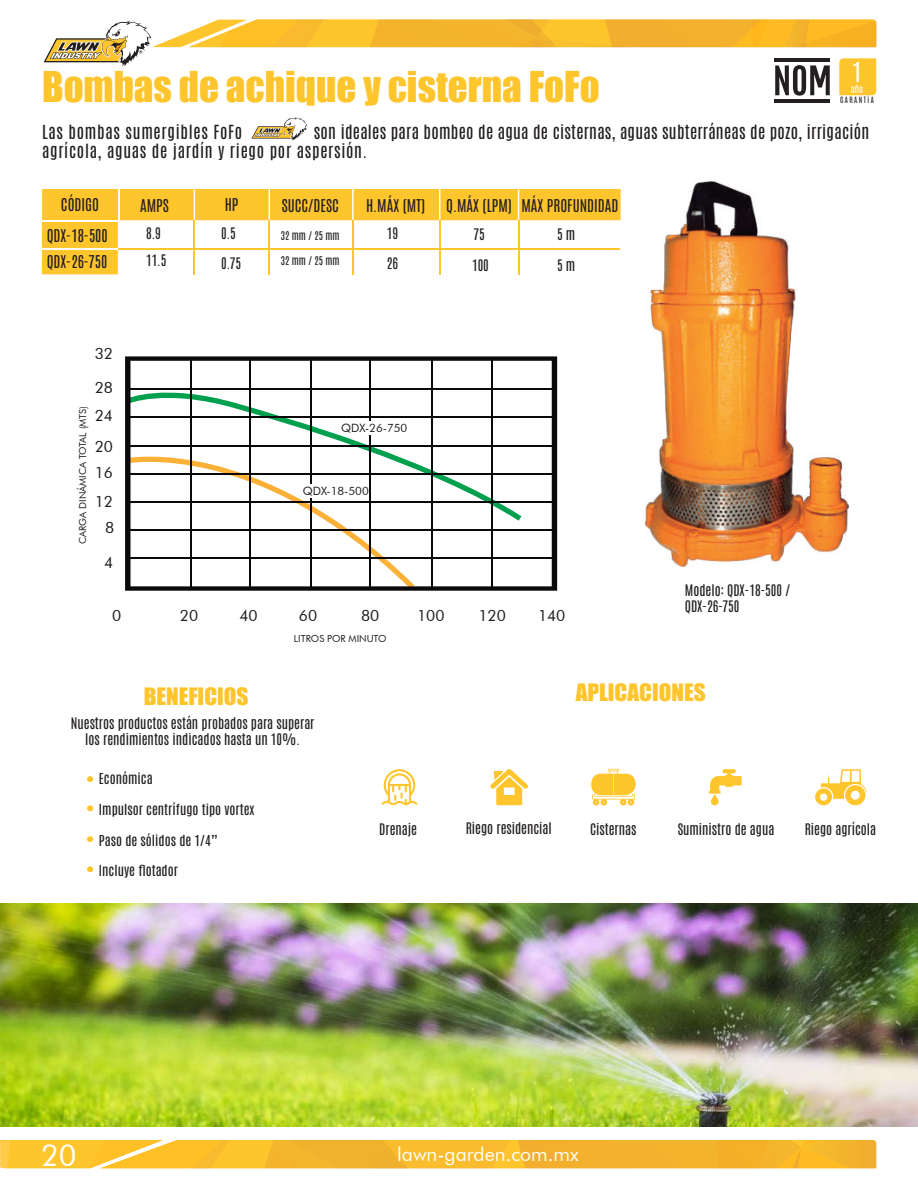
<style>
.page{position:relative;width:918px;height:1188px;background:#fff}
.page>*{position:absolute;margin:0;border:0;box-sizing:border-box;transform-origin:0 0}
.t1{font:39px "Impact";color:#ffc52d}
.t2{font:30px "Futura BT";color:#fff}
.t3{font:23.25px "Antonio";color:#fff}
.t4{font:22.05px "Impact";color:#ffc52d;scale:1.05 1}
.t5{font:19.5px "Futura BT";color:#fff}
.t6{font:16.5px/19.8px "Antonio";letter-spacing:.015em;color:#231f20}
.t7{font:16.5px "Antonio";letter-spacing:.045em;color:#231f20}
.t8{font:15.45px "Futura BT";color:#231f20}
.t9{font:15px/30.3px "Antonio";color:#231f20;text-align:center}
.t10{font:13.5px/16.2px "Antonio";color:#231f20}
.t11{font:12.9px "Antonio";color:#231f20;scale:1.05 1}
.t12{font:11.55px "Futura BT";color:#231f20}
.t13{font:10.2px "Antonio";color:#231f20}
.t14{font:9.75px "Futura BT";color:#231f20}
.t15{font:8.85px "Antonio";color:#fff}
.t16{font:7.35px "Antonio";letter-spacing:.2em;color:#231f20}
</style>
<div class="page">
<img style="left:0;top:904px;width:918px;height:222px">
<svg style="left:0;top:1140px;width:876px;height:28px;background:#f7ba2e"></svg>
<img style="left:646px;top:181px;width:203px;height:386px">
<svg style="left:87px;top:776px;width:6px;height:6px"></svg>
<svg style="left:87px;top:805px;width:6px;height:6px"></svg>
<svg style="left:87px;top:836px;width:6px;height:6px"></svg>
<svg style="left:87px;top:866px;width:6px;height:6px"></svg>
<svg style="left:42px;top:189px;width:579px;height:85px"></svg>
<hr style="left:118px;top:189px;width:1px;height:31px;background:#fff">
<hr style="left:194px;top:189px;width:1px;height:36px;background:#fff">
<hr style="left:194px;top:220px;width:1px;height:55px;background:#ffc52d">
<hr style="left:269px;top:189px;width:1px;height:36px;background:#fff">
<hr style="left:269px;top:220px;width:1px;height:55px;background:#ffc52d">
<hr style="left:352px;top:189px;width:2px;height:36px;background:#fff">
<hr style="left:352px;top:220px;width:2px;height:55px;background:#ffc52d">
<hr style="left:439px;top:189px;width:1px;height:36px;background:#fff">
<hr style="left:439px;top:220px;width:1px;height:55px;background:#ffc52d">
<hr style="left:518px;top:190px;width:1px;height:35px;background:#fff">
<hr style="left:518px;top:221px;width:1px;height:54px;background:#ffc52d">
<svg style="left:381px;top:769px;width:37px;height:37px"></svg>
<svg style="left:125px;top:356px;width:432px;height:235px"></svg>
<hr style="left:127px;top:558px;width:430px;height:1px;background:#0b090c">
<hr style="left:127px;top:530px;width:430px;height:1px;background:#0b090c">
<hr style="left:127px;top:502px;width:430px;height:1px;background:#0b090c">
<hr style="left:127px;top:473px;width:430px;height:1px;background:#0b090c">
<hr style="left:127px;top:446px;width:430px;height:1px;background:#0b090c">
<hr style="left:127px;top:417px;width:428px;height:1px;background:#0b090c">
<hr style="left:127px;top:388px;width:427px;height:1px;background:#0b090c">
<svg style="left:251px;top:117px;width:57px;height:24px"></svg>
<svg style="left:490px;top:769px;width:38px;height:36px"></svg>
<svg style="left:591px;top:769px;width:45px;height:37px"></svg>
<svg style="left:709px;top:769px;width:33px;height:36px"></svg>
<svg style="left:815px;top:769px;width:52px;height:36px"></svg>
<svg style="left:43px;top:19px;width:833px;height:77px"></svg>
<hr style="left:775px;top:99px;width:55px;height:4px;background:#231f20">
<hr style="left:775px;top:58px;width:55px;height:4px;background:#231f20">
<hr style="left:41px;top:248px;width:77px;height:2px;background:#fff">
<hr style="left:41px;top:220px;width:77px;height:2px;background:#fff">
<div style="left:341px;top:421px;width:59px;height:14px;background:#fff"></div>
<div style="left:303px;top:484px;width:59px;height:14px;background:#fff"></div>
<hr style="left:118px;top:248px;width:501px;height:2px;background:#ffc52d">
<h3 class="t3" style="left:852px;top:55px;width:11px">1</h3>
<p class="t15" style="left:851px;top:83px;width:14px">año</p>
<p class="t16" style="left:840px;top:94px;width:35px">GARANTíA</p>
<h1 class="t1" style="left:42px;top:57px;width:559px">Bombas de achique y cisterna FoFo</h1>
<p class="t7" style="left:42px;top:120px;width:202px">Las bombas sumergibles FoFo</p>
<p class="t6" style="left:42px;top:122px;width:829px;text-indent:272px">son ideales para bombeo de agua de cisternas, aguas subterráneas de pozo, irrigación agrícola, aguas de jardín y riego por aspersión.</p>
<p class="t9" style="left:47px;top:190px;width:63px">CÓDIGO<br>QDX-18-500</p>
<p class="t9" style="left:47px;top:247px;width:62px">QDX-26-750</p>
<p class="t9" style="left:140px;top:190px;width:30px">AMPS</p>
<p class="t9" style="left:225px;top:190px;width:15px">HP</p>
<p class="t9" style="left:282px;top:190px;width:59px">SUCC/DESC</p>
<p class="t9" style="left:366px;top:190px;width:60px">H.MÁX (MT)</p>
<p class="t9" style="left:446px;top:190px;width:174px">Q.MÁX (LPM) MÁX PROFUNDIDAD</p>
<p class="t10" style="left:146px;top:219px;width:22px;line-height:27.5px">8.9<br>11.5</p>
<p class="t10" style="left:221px;top:225px;width:16px">0.5</p>
<p class="t10" style="left:387px;top:225px;width:13px">19</p>
<p class="t10" style="left:387px;top:255px;width:13px">26</p>
<p class="t10" style="left:474px;top:227px;width:13px">75</p>
<p class="t10" style="left:472px;top:257px;width:18px">100</p>
<p class="t10" style="left:557px;top:227px;width:20px">5 m</p>
<p class="t10" style="left:557px;top:257px;width:20px">5 m</p>
<p class="t13" style="left:281px;top:228px;width:60px">32 mm / 25 mm</p>
<p class="t13" style="left:281px;top:254px;width:60px">32 mm / 25 mm</p>
<p class="t10" style="left:221px;top:255px;width:21px">0.75</p>
<p class="t8" style="left:95px;top:344px;width:20px">32</p>
<p class="t8" style="left:95px;top:378px;width:20px">28</p>
<p class="t14" style="left:77px;top:544px;width:140px;rotate:-90deg">CARGA DINÁMICA TOTAL (MTS)</p>
<p class="t8" style="left:95px;top:406px;width:20px">24</p>
<p class="t8" style="left:95px;top:437px;width:20px">20</p>
<p class="t8" style="left:95px;top:464px;width:20px">16</p>
<p class="t8" style="left:95px;top:492px;width:20px">12</p>
<p class="t8" style="left:105px;top:519px;width:11px">8</p>
<p class="t8" style="left:104px;top:553px;width:11px">4</p>
<p class="t12" style="left:341px;top:421px;width:68px">QDX-26-750</p>
<p class="t12" style="left:303px;top:484px;width:68px">QDX-18-500</p>
<p class="t8" style="left:112px;top:606px;width:11px">0</p>
<p class="t8" style="left:180px;top:606px;width:20px">20</p>
<p class="t8" style="left:240px;top:606px;width:20px">40</p>
<p class="t8" style="left:299px;top:606px;width:20px">60</p>
<p class="t8" style="left:361px;top:606px;width:20px">80</p>
<p class="t8" style="left:417px;top:606px;width:29px">100</p>
<p class="t8" style="left:478px;top:606px;width:29px">120</p>
<p class="t8" style="left:538px;top:606px;width:29px">140</p>
<p class="t14" style="left:294px;top:632px;width:94px">LITROS POR MINUTO</p>
<p class="t10" style="left:685px;top:582px;width:107px">Modelo: QDX-18-500 /<br>QDX-26-750</p>
<h3 class="t4" style="left:144px;top:679px;width:101px">BENEFICIOS</h3>
<p class="t10" style="left:71px;top:715px;width:245px;text-align:center">Nuestros productos están probados para superar los rendimientos indicados hasta un 10%.</p>
<p class="t11" style="left:99px;top:769px;width:53px">Económica</p>
<p class="t11" style="left:99px;top:800px;width:150px">Impulsor centrífugo tipo vortex</p>
<p class="t11" style="left:99px;top:831px;width:115px">Paso de sólidos de 1/4”</p>
<p class="t11" style="left:99px;top:862px;width:77px">Incluye flotador</p>
<p class="t10" style="left:379px;top:821px;width:39px">Drenaje</p>
<h3 class="t4" style="left:576px;top:675px;width:125px">APLICACIONES</h3>
<p class="t10" style="left:466px;top:821px;width:88px">Riego residencial</p>
<p class="t10" style="left:590px;top:821px;width:48px">Cisternas</p>
<p class="t10" style="left:678px;top:821px;width:98px">Suministro de agua</p>
<p class="t10" style="left:805px;top:821px;width:73px">Riego agrícola</p>
<h2 class="t2" style="left:41px;top:1137px;width:37px">20</h2>
<h3 class="t5" style="left:397px;top:1142px;width:183px">lawn-garden.com.mx</h3>
</div>
